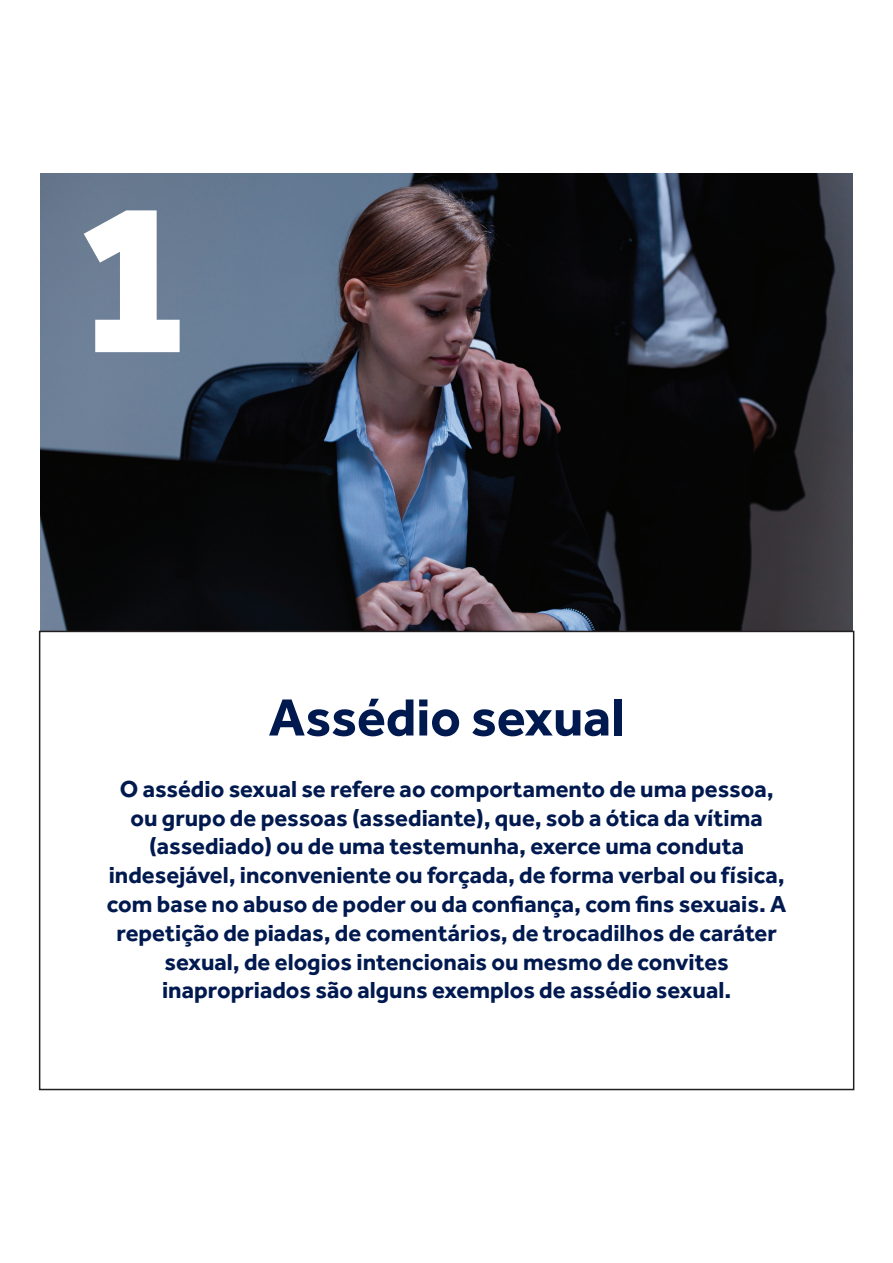
<style>
.page{position:relative;width:893px;height:1263px;background:#fff}
.page>*{position:absolute;margin:0;border:0;box-sizing:border-box;transform-origin:0 0}
.t1{font:800 225px "Effra";color:#fff}
.t2{font:700 54px "Effra";color:#00194f}
.t3{font:700 24px/28.8px "Effra";color:#00194f;text-align:center}
</style>
<div class="page">
<img style="left:40px;top:173px;width:813px;height:458px">
<div style="left:39px;top:631px;width:815px;height:459px;border:2px solid #231f20"></div>
<h1 class="t1" style="left:72px;top:137px;width:128px">1</h1>
<h2 class="t2" style="left:269px;top:684px;width:357px">Assédio sexual</h2>
<p class="t3" style="left:107px;top:774px;width:681px">O assédio sexual se refere ao comportamento de uma pessoa, ou grupo de pessoas (assediante), que, sob a ótica da vítima (assediado) ou de uma testemunha, exerce uma conduta indesejável, inconveniente ou forçada, de forma verbal ou física, com base no abuso de poder ou da confiança, com fins sexuais. A repetição de piadas, de comentários, de trocadilhos de caráter sexual, de elogios intencionais ou mesmo de convites inapropriados são alguns exemplos de assédio sexual.</p>
</div>
